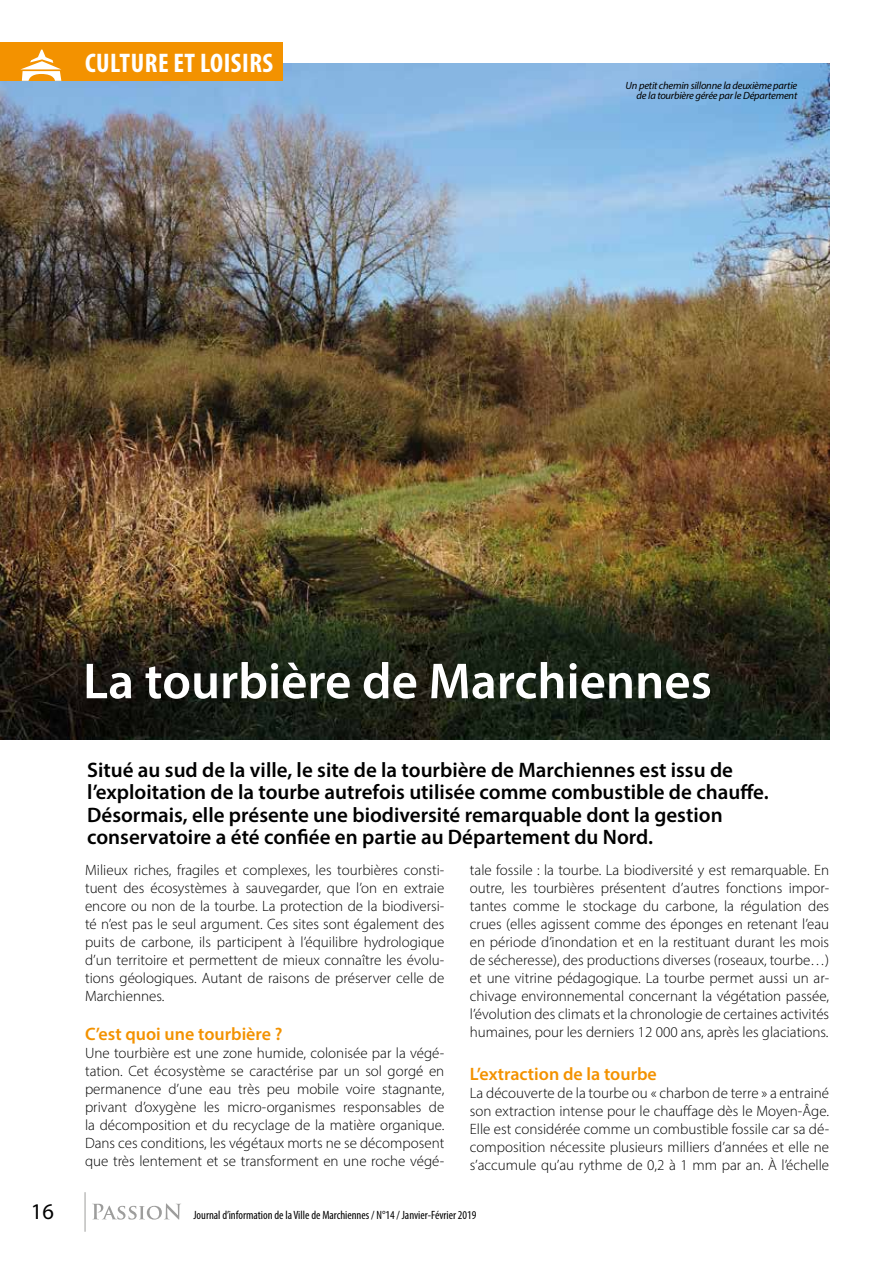
<style>
.page{position:relative;width:893px;height:1263px;background:#fff}
.page>*{position:absolute;margin:0;border:0;box-sizing:border-box;transform-origin:0 0}
.t1{font:600 51px "Myriad Pro";color:#fff}
.t2{font:700 condensed 27px "Myriad Pro";letter-spacing:.02em;color:#fff}
.t3{font:22.5px "Myriad Pro";color:#000}
.t4{font:600 21px/22.5px "Myriad Pro";color:#000}
.t5{font:600 18px "Myriad Pro";color:#f39200}
.t6{font:300 15px/18px "Myriad Pro";color:#000;text-align:justify}
.t7{font:condensed 12px "Myriad Pro";color:#000}
.t8{font:italic 10.5px/10.5px "Myriad Pro";letter-spacing:-.02em;color:#000;text-align:right}
</style>
<div class="page">
<svg style="left:92px;top:1203px;width:89px;height:16px"></svg>
<hr style="left:85px;top:1192px;width:1px;height:40px;background:#9d9d9c">
<img style="left:0;top:64px;width:829px;height:676px">
<div style="left:0;top:43px;width:282px;height:38px;background:#f39200"></div>
<svg style="left:20px;top:50px;width:41px;height:31px"></svg>
<h2 class="t2" style="left:85px;top:46px;width:190px">CULTURE ET LOISIRS</h2>
<p class="t8" style="left:626px;top:80px;width:173px">Un petit chemin sillonne la deuxième partie de la tourbière gérée par le Département</p>
<h1 class="t1" style="left:83px;top:649px;width:630px">La tourbière de Marchiennes</h1>
<p class="t4" style="left:87px;top:758px;width:683px">Situé au sud de la ville, le site de la tourbière de Marchiennes est issu de l’exploitation de la tourbe autrefois utilisée comme combustible de chauffe.<br>Désormais, elle présente une biodiversité remarquable dont la gestion conservatoire a été confiée en partie au Département du Nord.</p>
<p class="t6" style="left:85px;top:860px;width:361px">Milieux riches, fragiles et complexes, les tourbières consti&shy;tuent des écosystèmes à sauvegarder, que l’on en extraie encore ou non de la tourbe. La protection de la biodiversi&shy;té n’est pas le seul argument. Ces sites sont également des puits de carbone, ils participent à l’équilibre hydrologique d’un territoire et permettent de mieux connaître les évolu&shy;tions géologiques. Autant de raisons de préserver celle de Marchiennes.</p>
<p class="t5" style="left:85px;top:1023px;width:199px">C’est quoi une tourbière ?</p>
<p class="t6" style="left:85px;top:1044px;width:361px">Une tourbière est une zone humide, colonisée par la végé&shy;tation. Cet écosystème se caractérise par un sol gorgé en permanence d’une eau très peu mobile voire stagnante, privant d’oxygène les micro-organismes responsables de la décomposition et du recyclage de la matière organique.<br>Dans ces conditions, les végétaux morts ne se décomposent que très lentement et se transforment en une roche végé-</p>
<p class="t6" style="left:470px;top:860px;width:361px">tale fossile : la tourbe. La biodiversité y est remarquable. En outre, les tourbières présentent d’autres fonctions impor&shy;tantes comme le stockage du carbone, la régulation des crues (elles agissent comme des éponges en retenant l’eau en période d’inondation et en la restituant durant les mois de sécheresse), des productions diverses (roseaux, tourbe…) et une vitrine pédagogique. La tourbe permet aussi un ar&shy;chivage environnemental concernant la végétation passée, l’évolution des climats et la chronologie de certaines activités humaines, pour les derniers 12 000 ans, après les glaciations.</p>
<p class="t5" style="left:470px;top:1062px;width:189px">L’extraction de la tourbe</p>
<p class="t6" style="left:470px;top:1083px;width:361px">La découverte de la tourbe ou « charbon de terre » a entrainé son extraction intense pour le chauffage dès le Moyen-Âge.<br>Elle est considérée comme un combustible fossile car sa dé&shy;composition nécessite plusieurs milliers d’années et elle ne s’accumule qu’au rythme de 0,2 à 1 mm par an. À l’échelle</p>
<h3 class="t3" style="left:31px;top:1198px;width:25px">16</h3>
<p class="t7" style="left:193px;top:1208px;width:284px">Journal d’information de la Ville de Marchiennes / N°14 / Janvier-Février 2019</p>
</div>
